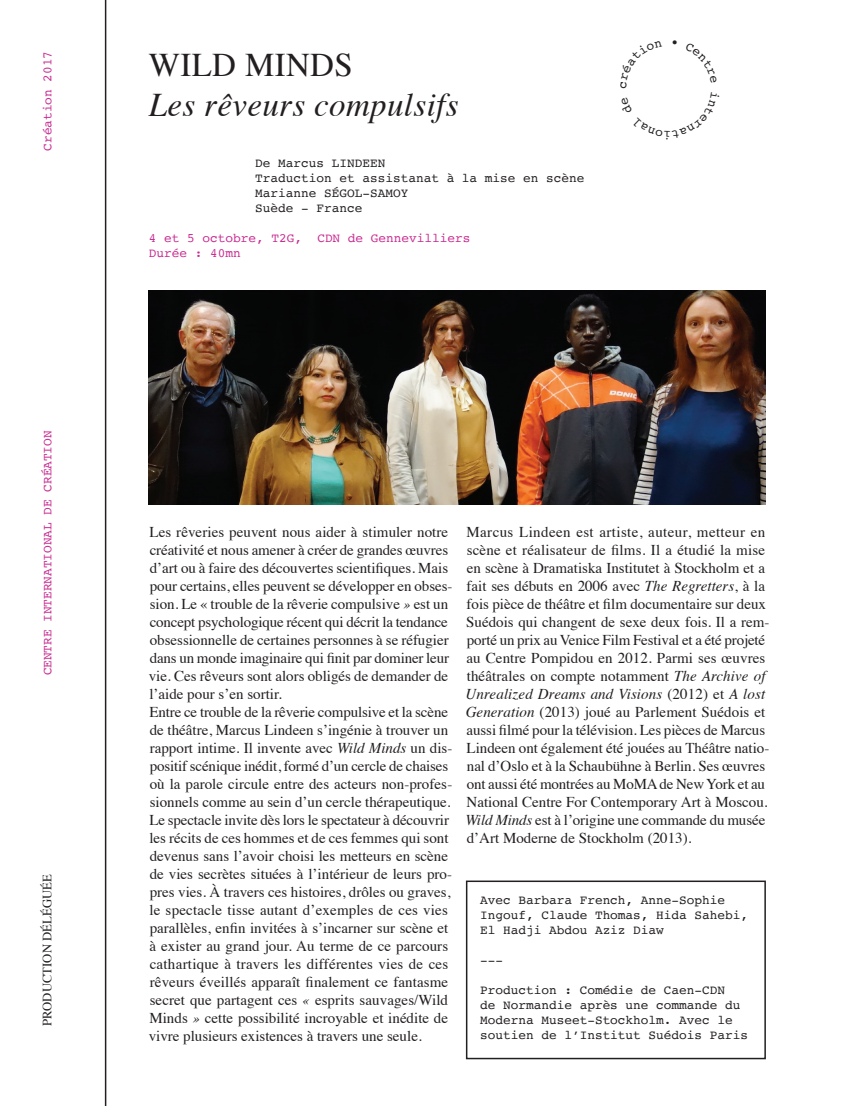
<style>
.page{position:relative;width:851px;height:1106px;background:#fff}
.page>*{position:absolute;margin:0;border:0;box-sizing:border-box;transform-origin:0 0}
.t1{font:italic 33px "Times";letter-spacing:.01em;color:#231f20}
.t2{font:33px "Times";letter-spacing:.01em;color:#231f20}
.t3{font:15px/18px "Times";color:#231f20}
.t4{font:12.75px/15px "Courier";color:#231f20}
.t5{font:12.75px/15px "Courier";color:#c92d92}
.t6{font:12.75px "Times";color:#231f20}
.s1{font-style:italic}
</style>
<div class="page">
<hr style="left:105px;top:0;width:1px;height:1106px;background:#231f20">
<div style="left:466px;top:880px;width:299px;height:179px;border:2px solid #231f20"></div>
<img style="left:149px;top:291px;width:616px;height:213px">
<p class="t5" style="left:40px;top:150px;width:101px;rotate:-90deg">Création 2017</p>
<p class="t5" style="left:40px;top:675px;width:245px;rotate:-90deg">centreinternationaldecréation</p>
<p class="t6" style="left:35px;top:1026px;width:151px;rotate:-90deg">production déléguée</p>
<h1 class="t2" style="left:149px;top:34px;width:205px">Wild Minds</h1>
<h1 class="t1" style="left:149px;top:76px;width:311px">Les rêveurs compulsifs</h1>
<p class="t4" style="left:255px;top:155px;width:330px">De Marcus Lindeen<br>Traduction et assistanat à la mise en scène<br>Marianne Ségol</p>
<p class="t4" style="left:362px;top:185px;width:16px">-Samo</p>
<p class="t4" style="left:400px;top:185px;width:9px">y</p>
<p class="t4" style="left:255px;top:200px;width:109px">Suède - France</p>
<p class="t5" style="left:149px;top:230px;width:323px">4 et 5 octobre, T2G, CDN de Gennevilliers<br>Durée : 40mn</p>
<p class="t3" style="left:149px;top:522px;width:305px">Les rêveries peuvent nous aider à stimuler notre créativité et nous amener à créer de grandes œuvres d’art ou à faire des découvertes scientifiques. Mais pour certains, elles peuvent se développer en obses&shy;sion. Le « trouble de la rêverie compulsive <span class="s1">»</span> est un concept psychologique récent qui décrit la tendance obsessionnelle de certaines personnes à se réfugier dans un monde imaginaire qui finit par dominer leur vie. Ces rêveurs sont alors obligés de demander de l’aide pour s’en sortir.<br>Entre ce trouble de la rêverie compulsive et la scène de théâtre, Marcus Lindeen s’ingénie à trouver un rapport intime. Il invente avec <span class="s1">Wild Minds</span> un dis&shy;positif scénique inédit, formé d’un cercle de chaises où la parole circule entre des acteurs non-profes&shy;sionnels comme au sein d’un cercle thérapeutique.<br>Le spectacle invite dès lors le spectateur à découvrir les récits de ces hommes et de ces femmes qui sont devenus sans l’avoir choisi les metteurs en scène de vies secrètes situées à l’intérieur de leurs pro&shy;pres vies. À travers ces histoires, drôles ou graves, le spectacle tisse autant d’exemples de ces vies parallèles, enfin invitées à s’incarner sur scène et à exister au grand jour. Au terme de ce parcours cathartique à travers les différentes vies de ces rêveurs éveillés apparaît finalement ce fantasme secret que partagent ces <span class="s1">«</span> esprits sauvages/Wild Minds <span class="s1">»</span> cette possibilité incroyable et inédite de vivre plusieurs existences à travers une seule.</p>
<p class="t3" style="left:465px;top:522px;width:305px">Marcus Lindeen est artiste, auteur, metteur en scène et réalisateur de films. Il a étudié la mise en scène à Dramatiska Institutet à Stockholm et a fait ses débuts en 2006 avec <span class="s1">The Regretters</span>, à la fois pièce de théâtre et film documentaire sur deux Suédois qui changent de sexe deux fois. Il a rem&shy;porté un prix au Venice Film Festival et a été projeté au Centre Pompidou en 2012. Parmi ses œuvres théâtrales on compte notamment <span class="s1">The Archive of Unrealized Dreams and Visions</span> (2012) et <span class="s1">A lost Generation</span> (2013) joué au Parlement Suédois et aussi filmé pour la télévision. Les pièces de Marcus Lindeen ont également été jouées au Théâtre natio&shy;nal d’Oslo et à la Schaubühne à Berlin. Ses œuvres ont aussi été montrées au MoMA de New York et au National Centre For Contemporary Art à Moscou.<br><span class="s1">Wild Minds</span> est à l’origine une commande du musée d’Art Moderne de Stockholm (2013).</p>
<p class="t4" style="left:480px;top:892px;width:269px">Avec Barbara French, Anne-Sophie<br>Ingouf, Claude Thomas, Hida Sahebi,<br>El Hadji Abdou Aziz Diaw</p>
<p class="t4" style="left:480px;top:952px;width:24px">---</p>
<p class="t4" style="left:480px;top:982px;width:269px">Production : Comédie de Caen-CDN<br>de Normandie après une commande du Moderna Museet-Stockholm. Avec le soutien de l’Institut Suédois Paris</p>
</div>
